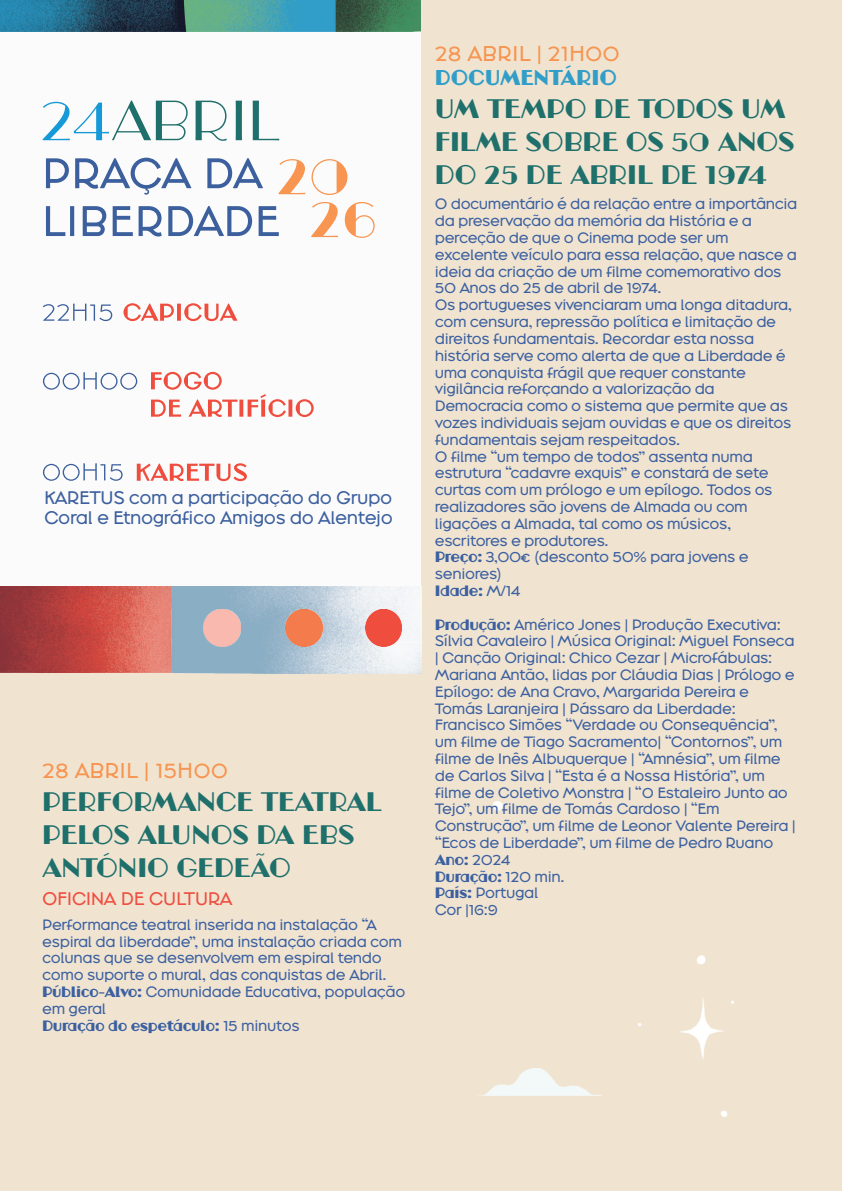
<style>
.page{position:relative;width:842px;height:1191px;background:#f0e4d1}
.page>*{position:absolute;margin:0;border:0;box-sizing:border-box;transform-origin:0 0}
.t1{font:25px/33px "Broadacre Light 3";color:#1f6f6b}
.t2{font:20px "Broadacre Regular 0";color:#f79551}
.t3{font:20px "Broadacre Regular 3";color:#319ec8}
.t4{font:17px/20.4px "Broadacre Regular 0";letter-spacing:-.025em;color:#3c609f}
.t5{font:17px "Broadacre Regular 0";letter-spacing:-.025em;color:#ef4e3f}
.t6{font:14px/16.8px "Broadacre Regular 0";letter-spacing:-.03em;color:#3c60a0}
.t7{font:14px/16.8px "Broadacre Regular 3";letter-spacing:-.025em;color:#3c60a0}
.s1{font-family:"Broadacre Regular 3"}
.s2{font-family:"Broadacre Regular 0"}
</style>
<div class="page">
<img style="left:459px;top:801px;width:275px;height:315px">
<div style="left:0;top:30px;width:421px;height:640px;background:#fcfbfb"></div>
<img style="left:0;top:0;width:421px;height:32px">
<svg style="left:46px;top:158px;width:23px;height:30px"></svg>
<svg style="left:75px;top:158px;width:116px;height:37px"></svg>
<svg style="left:207px;top:158px;width:56px;height:30px"></svg>
<svg style="left:46px;top:206px;width:28px;height:30px"></svg>
<svg style="left:83px;top:206px;width:23px;height:30px"></svg>
<svg style="left:113px;top:206px;width:20px;height:30px"></svg>
<svg style="left:139px;top:206px;width:23px;height:30px"></svg>
<svg style="left:168px;top:206px;width:84px;height:30px"></svg>
<svg style="left:259px;top:206px;width:20px;height:30px"></svg>
<svg style="left:278px;top:159px;width:27px;height:35px"></svg>
<svg style="left:312px;top:159px;width:35px;height:36px"></svg>
<svg style="left:311px;top:202px;width:27px;height:35px"></svg>
<svg style="left:345px;top:202px;width:30px;height:36px"></svg>
<svg style="left:42px;top:100px;width:146px;height:40px"></svg>
<svg style="left:195px;top:101px;width:32px;height:40px"></svg>
<svg style="left:236px;top:101px;width:6px;height:39px"></svg>
<svg style="left:253px;top:101px;width:26px;height:39px"></svg>
<svg style="left:123px;top:303px;width:114px;height:18px"></svg>
<svg style="left:43px;top:304px;width:69px;height:17px"></svg>
<svg style="left:43px;top:372px;width:94px;height:18px"></svg>
<svg style="left:151px;top:372px;width:163px;height:45px"></svg>
<svg style="left:43px;top:463px;width:80px;height:18px"></svg>
<svg style="left:137px;top:463px;width:110px;height:18px"></svg>
<img style="left:0;top:587px;width:171px;height:85px">
<img style="left:171px;top:587px;width:250px;height:86px">
<img style="left:203px;top:610px;width:37px;height:36px">
<img style="left:286px;top:610px;width:36px;height:36px">
<img style="left:365px;top:610px;width:37px;height:36px">
<p class="t4" style="left:44px;top:487px;width:350px">KARETUS com a participação do Grupo<br>Coral e Etnográfico Amigos do Alentejo</p>
<h2 class="t2" style="left:42px;top:757px;width:187px">28 ABRIL | 15H00</h2>
<h1 class="t1" style="left:42px;top:784px;width:341px">PERFORMANCE TEATRAL<br>PELOS ALUNOS DA EBS<br>ANTÓNIO GEDEÃO</h1>
<p class="t5" style="left:42px;top:887px;width:192px">OFICINA DE CULTURA</p>
<p class="t6" style="left:42px;top:915px;width:365px">Performance teatral inserida na instalação “A espiral da liberdade”, uma instalação criada com colunas que se desenvolvem em espiral tendo como suporte o mural, das conquistas de Abril.<br><span class="s1">Público-Alvo:</span> Comunidade Educativa, população em geral</p>
<p class="t7" style="left:42px;top:1016px;width:259px">Duração do espetáculo: <span class="s2">15 minutos</span></p>
<h2 class="t2" style="left:435px;top:41px;width:187px">28 ABRIL | 21H00</h2>
<h2 class="t3" style="left:435px;top:65px;width:184px">DOCUMENTÁRIO</h2>
<h1 class="t1" style="left:435px;top:92px;width:361px">UM TEMPO DE TODOS UM<br>FILME SOBRE OS 50 ANOS<br>DO 25 DE ABRIL DE 1974</h1>
<p class="t6" style="left:435px;top:195px;width:364px">O documentário é da relação entre a importância da preservação da memória da História e a perceção de que o Cinema pode ser um excelente veículo para essa relação, que nasce a ideia da criação de um filme comemorativo dos 50 Anos do 25 de abril de 1974.<br>Os portugueses vivenciaram uma longa ditadura, com censura, repressão política e limitação de direitos fundamentais. Recordar esta nossa história serve como alerta de que a Liberdade é uma conquista frágil que requer constante vigilância reforçando a valorização da Democracia como o sistema que permite que as vozes individuais sejam ouvidas e que os direitos fundamentais sejam respeitados.<br>O filme “um tempo de todos” assenta numa estrutura “cadavre exquis” e constará de sete curtas com um prólogo e um epílogo. Todos os realizadores são jovens de Almada ou com ligações a Almada, tal como os músicos, escritores e produtores.<br><span class="s1">Preço:</span> 3,00€ (desconto 50% para jovens e seniores)</p>
<p class="t7" style="left:435px;top:582px;width:87px">Idade: <span class="s2">M/14</span></p>
<p class="t6" style="left:435px;top:615px;width:362px"><span class="s1">Produção:</span> Américo Jones | Produção Executiva:<br>Sílvia Cavaleiro | Música Original: Miguel Fonseca | Canção Original: Chico Cezar | Microfábulas:<br>Mariana Antão, lidas por Cláudia Dias | Prólogo e Epílogo: de Ana Cravo, Margarida Pereira e Tomás Laranjeira | Pássaro da Liberdade:<br>Francisco Simões “Verdade ou Consequência”, um filme de Tiago Sacramento| “Contornos”, um filme de Inês Albuquerque | “Amnésia”, um filme de Carlos Silva | “Esta é a Nossa História”, um filme de Coletivo Monstra | “0 Estaleiro Junto ao Tejo”, um filme de Tomás Cardoso | “Em Construção”, um filme de Leonor Valente Pereira | “Ecos de Liberdade”, um filme de Pedro Ruano</p>
<p class="t7" style="left:435px;top:851px;width:131px">Ano: <span class="s2">2024<br></span>Duração: <span class="s2">120 min.</span></p>
<p class="t6" style="left:435px;top:884px;width:105px"><span class="s1">País:</span> Portugal<br>Cor |16:9</p>
</div>
